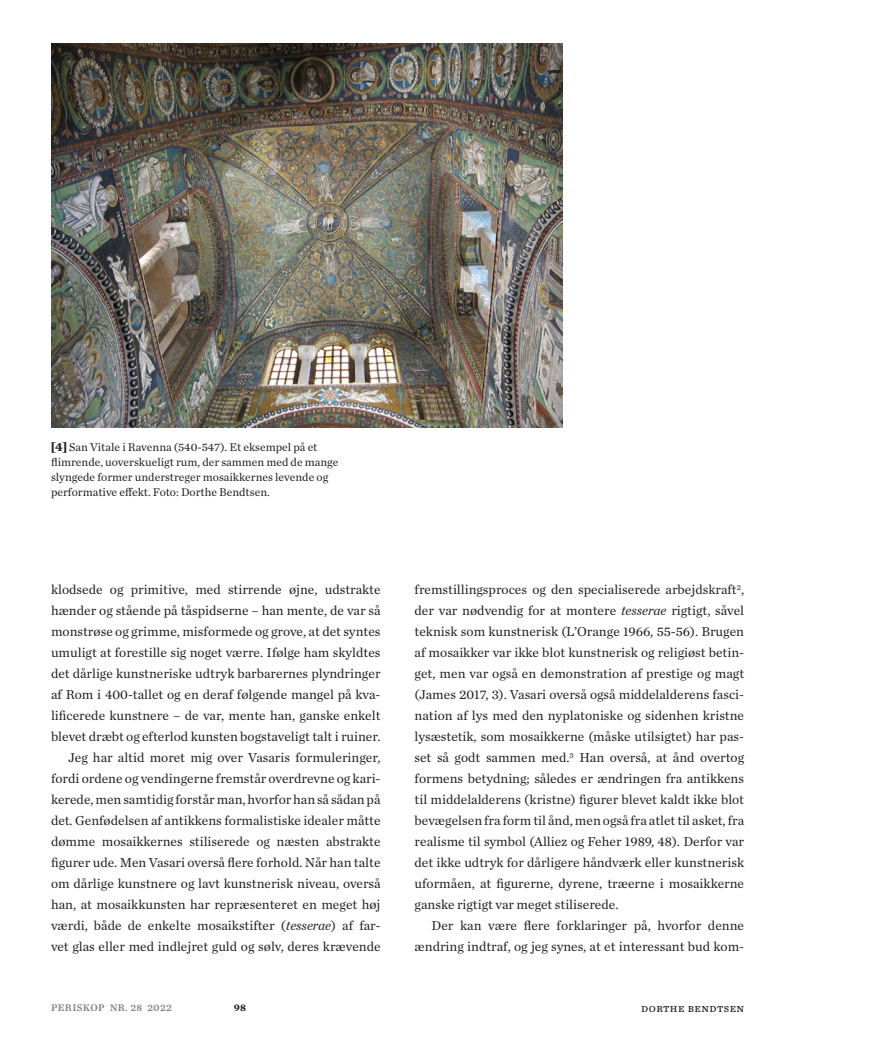
<style>
.page{position:relative;width:893px;height:1063px;background:#fff}
.page>*{position:absolute;margin:0;border:0;box-sizing:border-box;transform-origin:0 0}
.Periskop_Debat_Brød{font:13.5px/21px "Chronicle Text G1";color:#231f20;text-align:justify}
.Periskop_Debat_Bille{font:11.7px/15px "Chronicle Text G1";color:#231f20}
.Periskop_Forfatter_t{font:11.7px "Chronicle Text G3";letter-spacing:.04em;color:#231f20}
.Periskop_Bundtekst{font:10.05px "Chronicle Text G3 Semi";letter-spacing:.04em;color:#808285}
.Periskop_Pagina{font:700 10.05px "Chronicle Text G3";color:#231f20}
.s1{font-family:"Chronicle Text G4";font-weight:700;font-size:12.45px}
.s2{font-style:italic}
</style>
<div class="page">
<img style="left:51px;top:44px;width:511px;height:383px">
<p class="Periskop_Debat_Bille" style="left:51px;top:439px;width:289px"><span class="s1">[4]</span> San Vitale i Ravenna (540-547). Et eksempel på et flimrende, uoverskueligt rum, der sammen med de mange slyngede former understreger mosaikkernes levende og performative effekt. Foto: Dorthe Bendtsen.</p>
<p class="Periskop_Debat_Brød" style="left:51px;top:578px;width:331px">klodsede og primitive, med stirrende øjne, udstrakte hænder og stående på tåspidserne – han mente, de var så monstrøse og grimme, misformede og grove, at det syntes umuligt at forestille sig noget værre. Ifølge ham skyldtes det dårlige kunstneriske udtryk barbarernes plyndringer af Rom i 400-tallet og en deraf følgende mangel på kva&shy;lificerede kunstnere – de var, mente han, ganske enkelt blevet dræbt og efterlod kunsten bogstaveligt talt i ruiner.</p>
<p class="Periskop_Debat_Brød" style="left:51px;top:746px;width:332px;text-indent:17px">Jeg har altid moret mig over Vasaris formuleringer, fordi ordene og vendingerne fremstår overdrevne og kari&shy;kerede, men samtidig forstår man, hvorfor han så sådan på det. Genfødelsen af antikkens formalistiske idealer måtte dømme mosaikkernes stiliserede og næsten abstrakte figurer ude. Men Vasari overså flere forhold. Når han talte om dårlige kunstnere og lavt kunstnerisk niveau, overså han, at mosaikkunsten har repræsenteret en meget høj værdi, både de enkelte mosaikstifter (<span class="s2">tesserae</span>) af far&shy;vet glas eller med indlejret guld og sølv, deres krævende</p>
<p class="Periskop_Debat_Brød" style="left:415px;top:578px;width:331px">fremstillingsproces og den specialiserede arbejdskraft<sup>2</sup>, der var nødvendig for at montere <span class="s2">tesserae</span> rigtigt, såvel teknisk som kunstnerisk (L’Orange 1966, 55-56). Brugen af mosaikker var ikke blot kunstnerisk og religiøst betin&shy;get, men var også en demonstration af prestige og magt (James 2017, 3). Vasari overså også middelalderens fasci&shy;nation af lys med den nyplatoniske og sidenhen kristne lysæstetik, som mosaikkerne (måske utilsigtet) har pas&shy;set så godt sammen med.<sup>3</sup> Han overså, at ånd overtog formens betydning; således er ændringen fra antikkens til middelalderens (kristne) figurer blevet kaldt ikke blot bevægelsen fra form til ånd, men også fra atlet til asket, fra realisme til symbol (Alliez og Feher 1989, 48). Derfor var det ikke udtryk for dårligere håndværk eller kunstnerisk uformåen, at figurerne, dyrene, træerne i mosaikkerne ganske rigtigt var meget stiliserede.</p>
<p class="Periskop_Debat_Brød" style="left:415px;top:914px;width:331px;text-align:right">Der kan være flere forklaringer på, hvorfor denne ændring indtraf, og jeg synes, at et interessant bud kom-</p>
<p class="Periskop_Bundtekst" style="left:51px;top:1000px;width:122px">PERISKOP NR. 28 2022</p>
<p class="Periskop_Pagina" style="left:234px;top:1000px;width:14px">98</p>
<p class="Periskop_Forfatter_t" style="left:641px;top:999px;width:105px">dorthe bendtsen</p>
</div>
